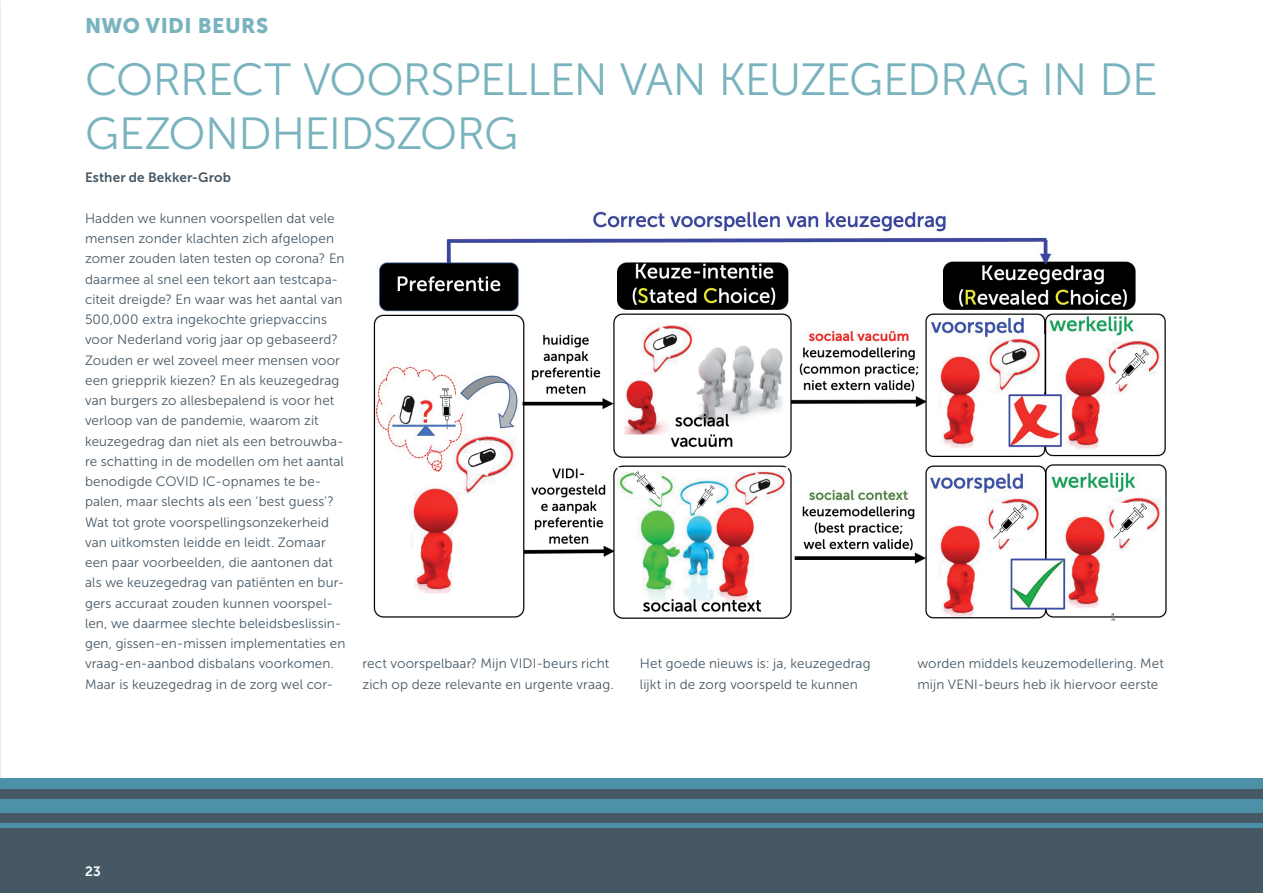
<style>
.page{position:relative;width:1263px;height:893px;background:#fff}
.page>*{position:absolute;margin:0;border:0;box-sizing:border-box;transform-origin:0 0}
.t1{font:45px/54px "Museo Sans 300";letter-spacing:-.015em;color:#79b3be}
.t2{font:21px "Museo Sans 900";letter-spacing:.025em;color:#79b3be}
.t3{font:13.5px/20.2px "Museo Sans 300";letter-spacing:.01em;color:#475865}
.t4{font:13.5px "Museo Sans 700";letter-spacing:.01em;color:#475865}
.t5{font:13.5px "Museo Sans 700";color:#fff}
</style>
<div class="page">
<div style="left:0;top:778px;width:1263px;height:115px;background:#475865"></div>
<div style="left:0;top:778px;width:1263px;height:11px;background:#4d91a9"></div>
<div style="left:0;top:799px;width:1263px;height:14px;background:#4d91a9"></div>
<hr style="left:0;top:823px;width:1263px;height:4px;background:#4d91a9">
<img style="left:373px;top:211px;width:794px;height:410px">
<h2 class="t2" style="left:85px;top:13px;width:185px">NWO VIDI BEURS</h2>
<h1 class="t1" style="left:85px;top:53px;width:1074px">CORRECT VOORSPELLEN VAN KEUZEGEDRAG IN DE<br>GEZONDHEIDSZORG</h1>
<p class="t4" style="left:85px;top:170px;width:147px">Esther de Bekker-Grob</p>
<p class="t3" style="left:85px;top:208px;width:262px">Hadden we kunnen voorspellen dat vele mensen zonder klachten zich afgelopen zomer zouden laten testen op corona? En daarmee al snel een tekort aan testcapa&shy;citeit dreigde? En waar was het aantal van 500,000 extra ingekochte griepvaccins voor Nederland vorig jaar op gebaseerd?<br>Zouden er wel zoveel meer mensen voor een griepprik kiezen? En als keuzegedrag van burgers zo allesbepalend is voor het verloop van de pandemie, waarom zit keuzegedrag dan niet als een betrouwba&shy;re schatting in de modellen om het aantal benodigde COVID IC-opnames te be&shy;palen, maar slechts als een ‘best guess’?<br>Wat tot grote voorspellingsonzekerheid van uitkomsten leidde en leidt. Zomaar een paar voorbeelden, die aantonen dat als we keuzegedrag van patiënten en bur&shy;gers accuraat zouden kunnen voorspel&shy;len, we daarmee slechte beleidsbeslissin&shy;gen, gissen-en-missen implementaties en vraag-en-aanbod disbalans voorkomen.<br>Maar is keuzegedrag in de zorg wel cor-</p>
<p class="t3" style="left:362px;top:654px;width:253px">rect voorspelbaar? Mijn VIDI-beurs richt zich op deze relevante en urgente vraag.</p>
<p class="t3" style="left:640px;top:654px;width:232px">Het goede nieuws is: ja, keuzegedrag lijkt in de zorg voorspeld te kunnen</p>
<p class="t3" style="left:917px;top:654px;width:248px">worden middels keuzemodellering. Met mijn VENI-beurs heb ik hiervoor eerste</p>
<p class="t5" style="left:85px;top:864px;width:17px">23</p>
</div>
